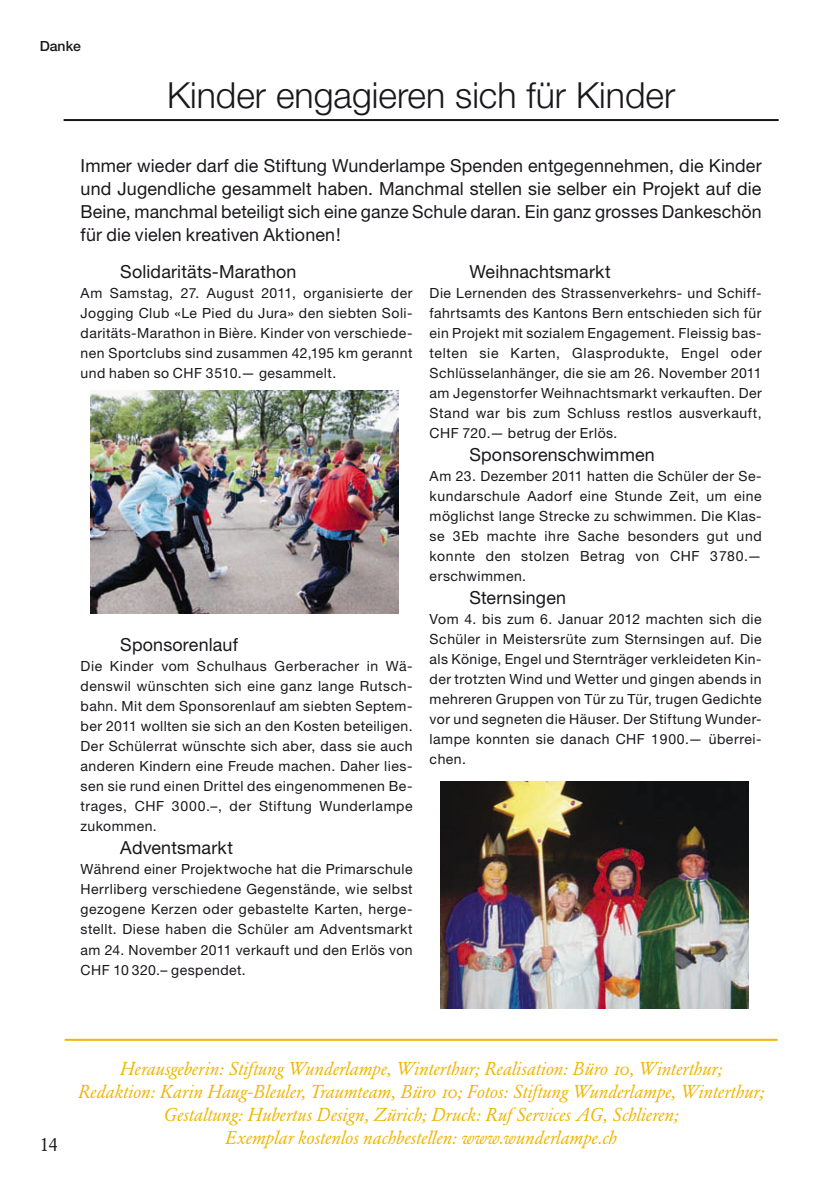
<style>
.page{position:relative;width:840px;height:1191px;background:#fff}
.page>*{position:absolute;margin:0;border:0;box-sizing:border-box;transform-origin:0 0}
.t1{font:300 36px "Helvetica Neue";color:#1a171c}
.t2{font:18px/23px "Helvetica Neue CE";letter-spacing:.01em;color:#1a171c;text-align:justify}
.t3{font:18px/23px "GA12 Italic Oldfigures";letter-spacing:.01em;color:#f0b600;text-align:center}
.t4{font:18px "GA12";color:#1a171c}
.t5{font:14px/20px "Helvetica Neue CE";letter-spacing:.035em;color:#1a171c;text-align:justify}
.t6{font:500 14px "Helvetica Neue";color:#1a171c}
</style>
<div class="page">
<hr style="left:63px;top:119px;width:715px;height:2px;background:#1a171c">
<img style="left:440px;top:781px;width:308px;height:227px">
<img style="left:90px;top:391px;width:308px;height:222px">
<hr style="left:65px;top:1038px;width:712px;height:2px;background:#f0b600">
<p class="t6" style="left:40px;top:41px;width:43px">Danke</p>
<h1 class="t1" style="left:167px;top:82px;width:509px">Kinder engagieren sich für Kinder</h1>
<p class="t2" style="left:81px;top:156px;width:682px">Immer wieder darf die Stiftung Wunderlampe Spenden entgegennehmen, die Kinder und Jugendliche gesammelt haben. Manchmal stellen sie selber ein Projekt auf die Beine, manchmal beteiligt sich eine ganze Schule daran. Ein ganz grosses Dankeschön für die vielen kreativen Aktionen!</p>
<p class="t2" style="left:120px;top:262px;width:178px">Solidaritäts-Marathon</p>
<p class="t5" style="left:81px;top:285px;width:333px">Am Samstag, 27. August 2011, organisierte der Jogging Club «Le Pied du Jura» den siebten Soli&shy;daritäts-Marathon in Bière. Kinder von verschiede&shy;nen Sportclubs sind zusammen 42,195 km gerannt und haben so CHF 3510.— gesammelt.</p>
<p class="t2" style="left:120px;top:635px;width:119px">Sponsorenlauf</p>
<p class="t5" style="left:81px;top:658px;width:333px">Die Kinder vom Schulhaus Gerberacher in Wä&shy;denswil wünschten sich eine ganz lange Rutsch&shy;bahn. Mit dem Sponsorenlauf am siebten Septem&shy;ber 2011 wollten sie sich an den Kosten beteiligen.<br>Der Schülerrat wünschte sich aber, dass sie auch anderen Kindern eine Freude machen. Daher lies&shy;sen sie rund einen Drittel des eingenommenen Be&shy;trages, CHF 3000.–, der Stiftung Wunderlampe zukommen.</p>
<p class="t2" style="left:120px;top:838px;width:114px">Adventsmarkt</p>
<p class="t5" style="left:81px;top:861px;width:333px">Während einer Projektwoche hat die Primarschule Herrliberg verschiedene Gegenstände, wie selbst gezogene Kerzen oder gebastelte Karten, herge&shy;stellt. Diese haben die Schüler am Adventsmarkt am 24. November 2011 verkauft und den Erlös von CHF 10 320.– gespendet.</p>
<p class="t2" style="left:469px;top:262px;width:143px">Weihnachtsmarkt</p>
<p class="t5" style="left:429px;top:285px;width:333px">Die Lernenden des Strassenverkehrs- und Schiff&shy;fahrtsamts des Kantons Bern entschieden sich für ein Projekt mit sozialem Engagement. Fleissig bas&shy;telten sie Karten, Glasprodukte, Engel oder Schlüsselanhänger, die sie am 26. November 2011 am Jegenstorfer Weihnachtsmarkt verkauften. Der Stand war bis zum Schluss restlos ausverkauft, CHF 720.— betrug der Erlös.</p>
<p class="t2" style="left:469px;top:445px;width:187px">Sponsorenschwimmen</p>
<p class="t5" style="left:429px;top:468px;width:333px">Am 23. Dezember 2011 hatten die Schüler der Se&shy;kundarschule Aadorf eine Stunde Zeit, um eine möglichst lange Strecke zu schwimmen. Die Klas&shy;se 3Eb machte ihre Sache besonders gut und konnte den stolzen Betrag von CHF 3780.— erschwimmen.</p>
<p class="t2" style="left:469px;top:588px;width:98px">Sternsingen</p>
<p class="t5" style="left:429px;top:611px;width:333px">Vom 4. bis zum 6. Januar 2012 machten sich die Schüler in Meistersrüte zum Sternsingen auf. Die als Könige, Engel und Sternträger verkleideten Kin&shy;der trotzten Wind und Wetter und gingen abends in mehreren Gruppen von Tür zu Tür, trugen Gedichte vor und segneten die Häuser. Der Stiftung Wunder&shy;lampe konnten sie danach CHF 1900.— überrei&shy;chen.</p>
<p class="t4" style="left:40px;top:1137px;width:20px">14</p>
<p class="t3" style="left:78px;top:1058px;width:687px">Herausgeberin: Stiftung Wunderlampe, Winterthur; Realisation: Büro 10, Winterthur;<br>Redaktion: Karin Haug-Bleuler, Traumteam, Büro 10; Fotos: Stiftung Wunderlampe, Winterthur; Gestaltung: Hubertus Design, Zürich; Druck: Ruf Services AG, Schlieren;<br>Exemplar kostenlos nachbestellen: www.wunderlampe.ch</p>
</div>
